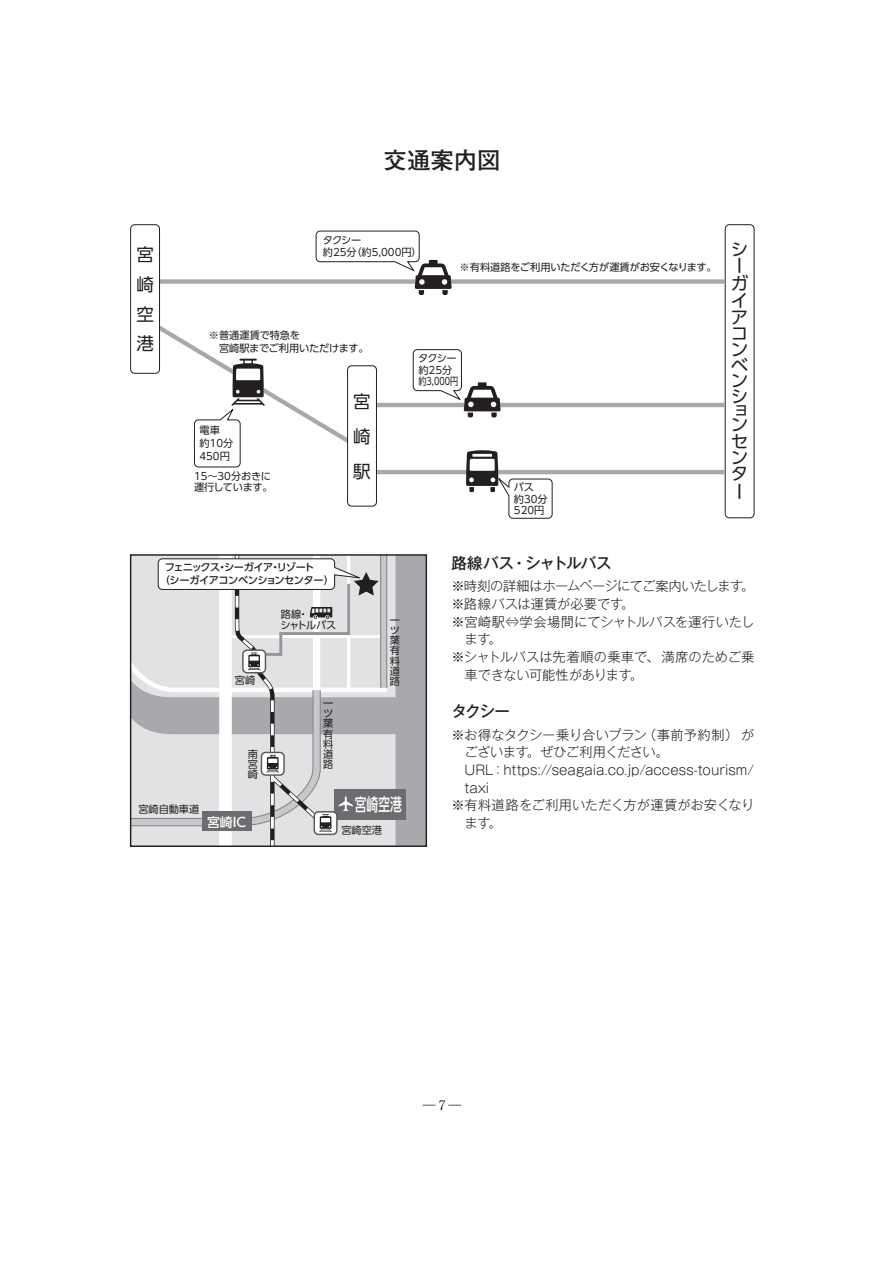
<style>
.page{position:relative;width:893px;height:1263px;background:#fff}
.page>*{position:absolute;margin:0;border:0;box-sizing:border-box;transform-origin:0 0}
.t1{font:23.4px "Futo Go B101 Pr 6 Bold 90 msp RKSJ H";color:#231f20}
.t2{font:17.55px/16px "UD Shin Go Pro Regular 90 msp RKSJ V";color:#231f20;text-align:justify}
.t3{font:17.55px "UD Shin Go Pro Medium 90 msp RKSJ H";color:#fff;scale:.67 1}
.t4{font:15.45px "Gothic MB101 Pro Medium 90 msp RKSJ H";letter-spacing:-.03em;color:#231f20}
.t5{font:15.45px "Gothic MB101 Pro Medium 90 msp RKSJ H";letter-spacing:-.055em;color:#231f20}
.t6{font:13.2px "Gothic MB101 Pro Light 90 msp RKSJ H";letter-spacing:-.005em;color:#231f20}
.t7{font:13.2px "Gothic MB101 Pro Light 90 msp RKSJ H";letter-spacing:-.04em;color:#231f20}
.t8{font:13.2px "Gothic MB101 Pro Light 90 msp RKSJ H";letter-spacing:-.045em;color:#231f20}
.t9{font:13.2px "Gothic MB101 Pro Light 90 msp RKSJ H";letter-spacing:-.03em;color:#231f20}
.t10{font:12.75px "UD Shin Go Pr 6 Medium 90 msp RKSJ H";color:#fff}
.t11{font:12.75px "Reim Pr 6 Light 90 msp RKSJ H";color:#231f20}
.t12{font:10.2px/10.2px "UD Shin Go Pro Regular 90 msp RKSJ V";color:#231f20}
.t13{font:10.2px/13px "UD Shin Go Pro Medium 90 msp RKSJ H";letter-spacing:-.05em;color:#231f20}
.t14{font:10.2px/11.7px "UD Shin Go Pro Regular 90 msp RKSJ V";letter-spacing:-.025em;color:#231f20}
.t15{font:10.2px/11.7px "UD Shin Go Pro Regular 90 msp RKSJ V";letter-spacing:-.045em;color:#231f20}
.s1{font-family:"Century Old Style Std";font-size:13.35px}
</style>
<div class="page">
<div style="left:725px;top:224px;width:29px;height:294px;border:1px solid #231f20;border-radius:4px"></div>
<div style="left:145px;top:279px;width:580px;height:5px;background:#a8a9ad"></div>
<hr style="left:351px;top:403px;width:374px;height:4px;background:#a8a9ad">
<hr style="left:351px;top:470px;width:374px;height:4px;background:#a8a9ad">
<div style="left:348px;top:366px;width:28px;height:140px;background:#fff;border-radius:4px"></div>
<div style="left:347px;top:365px;width:30px;height:142px;border:1px solid #231f20;border-radius:4px"></div>
<div style="left:131px;top:225px;width:29px;height:148px;background:#fff;border-radius:4px"></div>
<div style="left:130px;top:224px;width:30px;height:150px;border:1px solid #231f20;border-radius:4px"></div>
<svg style="left:315px;top:230px;width:137px;height:65px"></svg>
<svg style="left:466px;top:450px;width:87px;height:69px"></svg>
<svg style="left:151px;top:320px;width:211px;height:148px"></svg>
<svg style="left:412px;top:349px;width:89px;height:68px"></svg>
<svg style="left:387px;top:556px;width:38px;height:289px;background:#b2b3b6"></svg>
<div style="left:335px;top:789px;width:71px;height:30px;background:#6c6d70"></div>
<svg style="left:131px;top:555px;width:256px;height:291px"></svg>
<h1 class="t1" style="left:384px;top:152px;width:118px">交通案内図</h1>
<h2 class="t2" style="left:136px;top:242px;width:19px;line-height:29.7px">宮崎空港</h2>
<p class="t12" style="left:323px;top:236px;width:101px;line-height:11.7px">タクシー<br>約25分（約5,000円）</p>
<p class="t12" style="left:460px;top:264px;width:258px">※有料道路をご利用いただく方が運賃がお安くなります。</p>
<p class="t12" style="left:209px;top:330px;width:161px;line-height:13px">※普通運賃で特急を<br>　宮崎駅までご利用いただけます。</p>
<p class="t12" style="left:418px;top:354px;width:42px;line-height:11.7px">タクシー約25分約3,000円</p>
<p class="t12" style="left:199px;top:425px;width:35px;line-height:13px">電車約10分<br>450円</p>
<p class="t14" style="left:194px;top:471px;width:80px">15～30分おきに運行しています。</p>
<h2 class="t2" style="left:353px;top:386px;width:19px;line-height:35px">宮崎駅</h2>
<p class="t12" style="left:514px;top:483px;width:35px;line-height:11.7px">バス約30分<br>520円</p>
<h2 class="t2" style="left:731px;top:243px;width:19px;text-align:left">シーガイアコンベンション</h2>
<h2 class="t2" style="left:731px;top:436px;width:18px;line-height:16.5px">センター</h2>
<p class="t13" style="left:160px;top:562px;width:176px;text-indent:5px">フェニックス・シーガイア・リゾート<br>（シーガイアコンベンションセンター）</p>
<p class="t12" style="left:235px;top:677px;width:22px">宮崎</p>
<p class="t12" style="left:248px;top:750px;width:11px;text-align:justify">南宮崎</p>
<p class="t15" style="left:280px;top:609px;width:58px">路線・<br>シャトルバス</p>
<p class="t12" style="left:323px;top:700px;width:11px;text-align:justify">一ツ葉有料道路</p>
<p class="t12" style="left:390px;top:616px;width:11px;text-align:justify">一ツ葉有料道路</p>
<p class="t12" style="left:138px;top:806px;width:62px">宮崎自動車道</p>
<p class="t10" style="left:207px;top:817px;width:40px">宮崎IC</p>
<h2 class="t3" style="left:355px;top:798px;width:71px">宮崎空港</h2>
<p class="t12" style="left:341px;top:827px;width:42px">宮崎空港</p>
<p class="t4" style="left:451px;top:557px;width:162px">路線バス・シャトルバス</p>
<p class="t7" style="left:451px;top:581px;width:304px">※時刻の詳細はホームページにてご案内いたします。</p>
<p class="t6" style="left:451px;top:599px;width:185px">※路線バスは運賃が必要です。</p>
<p class="t6" style="left:451px;top:617px;width:304px">※宮崎駅⇔学会場間にてシャトルバスを運行いたし</p>
<p class="t6" style="left:465px;top:634px;width:39px">ます。</p>
<p class="t6" style="left:451px;top:652px;width:304px">※シャトルバスは先着順の乗車で、満席のためご乗</p>
<p class="t9" style="left:465px;top:670px;width:180px">車できない可能性があります。</p>
<p class="t5" style="left:451px;top:706px;width:60px">タクシー</p>
<p class="t6" style="left:451px;top:730px;width:304px">※お得なタクシー乗り合いプラン（事前予約制）が</p>
<p class="t8" style="left:465px;top:747px;width:206px">ございます。ぜひご利用ください。</p>
<p class="t6" style="left:465px;top:765px;width:291px">URL：https://seagaia.co.jp/access-tourism/</p>
<p class="t6" style="left:465px;top:783px;width:26px">taxi</p>
<p class="t6" style="left:451px;top:800px;width:304px">※有料道路をご利用いただく方が運賃がお安くなり</p>
<p class="t6" style="left:465px;top:818px;width:39px">ます。</p>
<p class="t11" style="left:423px;top:1101px;width:40px">―<span class="s1">7</span>―</p>
</div>
